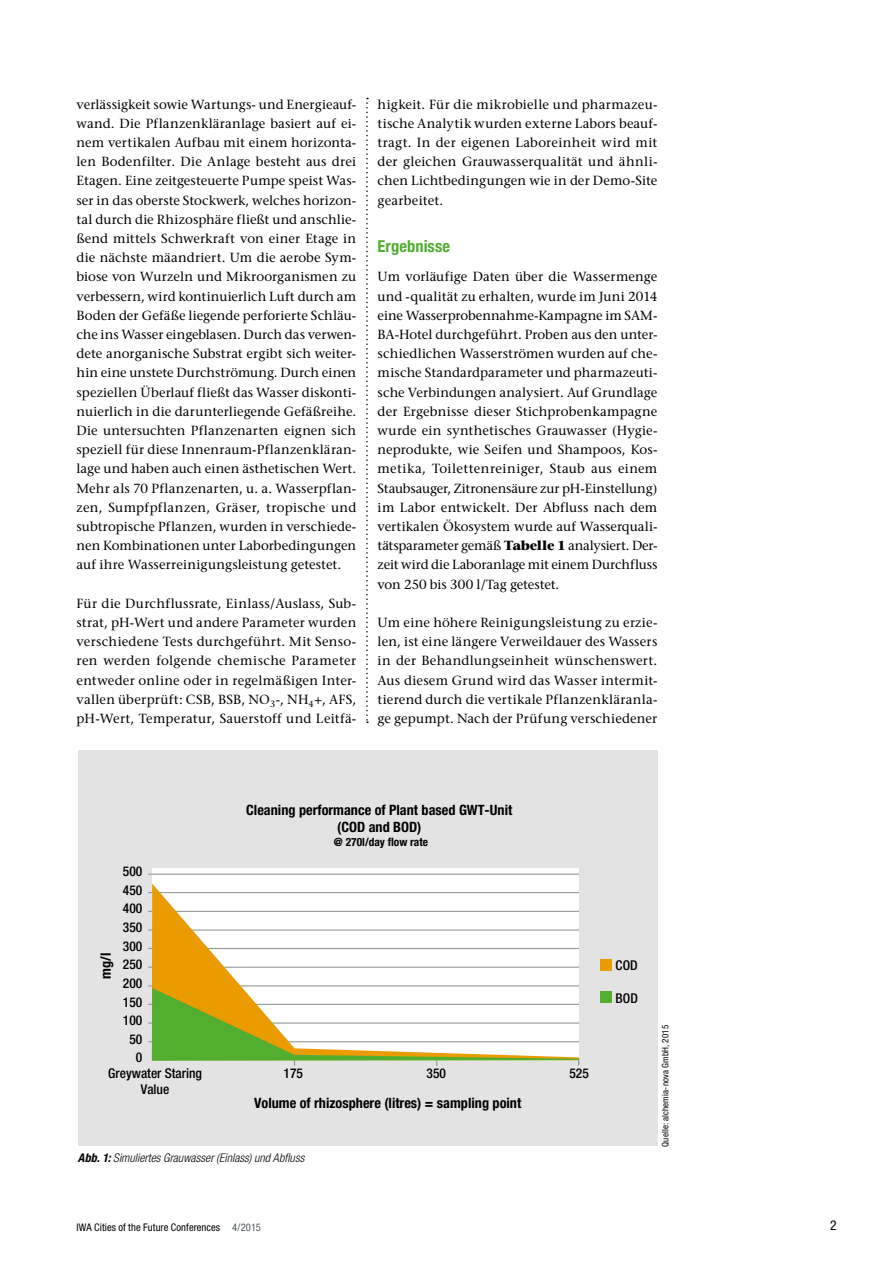
<style>
.page{position:relative;width:893px;height:1263px;background:#fff}
.page>*{position:absolute;margin:0;border:0;box-sizing:border-box;transform-origin:0 0}
.t1{font:700 condensed 16.5px "Helvetica Neue LT Std";color:#51ae30}
.t2{font:700 condensed 14.25px/17.1px "Helvetica Neue LT Std";color:#000;text-align:center}
.t3{font:500 condensed 13.5px/18.6px "Helvetica Neue LT Std";color:#000;text-align:right}
.t4{font:condensed 13.5px "Helvetica Neue LT Std";color:#000}
.t5{font:13.2px/19.2px "Stone Serif";letter-spacing:.01em;color:#000;text-align:justify}
.t6{font:italic 300 condensed 12px "Helvetica Neue LT Std";letter-spacing:.005em;color:#000}
.t7{font:700 condensed 11.4px "Helvetica Neue LT Std";color:#000}
.t8{font:condensed 10.5px "Helvetica Neue LT Std";letter-spacing:.01em;color:#000}
.t9{font:condensed 9px "Helvetica Neue LT Std";letter-spacing:.015em;color:#000}
.s1{font-weight:700}
.s2{color:#4b555a}
</style>
<div class="page">
<svg style="left:366px;top:98px;width:2px;height:625px"></svg>
<div style="left:78px;top:750px;width:579px;height:396px;background:#e3e3e3"></div>
<div style="left:152px;top:868px;width:427px;height:193px;background:#fff"></div>
<hr style="left:152px;top:874px;width:427px;height:1px;background:#989898">
<svg style="left:152px;top:883px;width:427px;height:102px"></svg>
<svg style="left:148px;top:985px;width:431px;height:81px"></svg>
<div style="left:600px;top:959px;width:11px;height:11px;background:#e99b00"></div>
<div style="left:600px;top:992px;width:11px;height:11px;background:#53ae30"></div>
<p class="t5" style="left:77px;top:94px;width:281px">verlässigkeit sowie Wartungs- und Energieauf&shy;wand. Die Pflanzenkläranlage basiert auf ei&shy;nem vertikalen Aufbau mit einem horizonta&shy;len Bodenfilter. Die Anlage besteht aus drei Etagen. Eine zeitgesteuerte Pumpe speist Was&shy;ser in das oberste Stockwerk, welches horizon&shy;tal durch die Rhizosphäre fließt und anschlie&shy;ßend mittels Schwerkraft von einer Etage in die nächste mäandriert. Um die aerobe Sym&shy;biose von Wurzeln und Mikroorganismen zu verbessern, wird kontinuierlich Luft durch am Boden der Gefäße liegende perforierte Schläu&shy;che ins Wasser eingeblasen. Durch das verwen&shy;dete anorganische Substrat ergibt sich weiter&shy;hin eine unstete Durchströmung. Durch einen speziellen Überlauf fließt das Wasser diskonti&shy;nuierlich in die darunterliegende Gefäßreihe.<br>Die untersuchten Pflanzenarten eignen sich speziell für diese Innenraum-Pflanzenkläran&shy;lage und haben auch einen ästhetischen Wert.<br>Mehr als 70 Pflanzenarten, u. a. Wasserpflan&shy;zen, Sumpfpflanzen, Gräser, tropische und subtropische Pflanzen, wurden in verschiede&shy;nen Kombinationen unter Laborbedingungen auf ihre Wasserreinigungsleistung getestet.</p>
<p class="t5" style="left:77px;top:593px;width:281px">Für die Durchflussrate, Einlass/Auslass, Sub&shy;strat, pH-Wert und andere Parameter wurden verschiedene Tests durchgeführt. Mit Senso&shy;ren werden folgende chemische Parameter entweder online oder in regelmäßigen Inter&shy;vallen überprüft: CSB, BSB, NO<sub>3</sub>-, NH<sub>4</sub>+, AFS, pH-Wert, Temperatur, Sauerstoff und Leitfä-</p>
<p class="t5" style="left:378px;top:94px;width:281px">higkeit. Für die mikrobielle und pharmazeu&shy;tische Analytik wurden externe Labors beauf&shy;tragt. In der eigenen Laboreinheit wird mit der gleichen Grauwasserqualität und ähnli&shy;chen Lichtbedingungen wie in der Demo-Site gearbeitet.</p>
<p class="t1" style="left:378px;top:236px;width:74px">Ergebnisse</p>
<p class="t5" style="left:378px;top:267px;width:281px">Um vorläufige Daten über die Wassermenge und -qualität zu erhalten, wurde im Juni 2014 eine Wasserprobennahme-Kampagne im SAM-BA-Hotel durchgeführt. Proben aus den unter&shy;schiedlichen Wasserströmen wurden auf che&shy;mische Standardparameter und pharmazeuti&shy;sche Verbindungen analysiert. Auf Grundlage der Ergebnisse dieser Stichprobenkampagne wurde ein synthetisches Grauwasser (Hygie&shy;neprodukte, wie Seifen und Shampoos, Kos&shy;metika, Toilettenreiniger, Staub aus einem Staubsauger, Zitronensäure zur pH-Einstellung) im Labor entwickelt. Der Abfluss nach dem vertikalen Ökosystem wurde auf Wasserquali&shy;tätsparameter gemäß <span class="s1">Tabelle 1</span> analysiert. Der&shy;zeit wird die Laboranlage mit einem Durchfluss von 250 bis 300 l/Tag getestet.</p>
<p class="t5" style="left:378px;top:613px;width:281px">Um eine höhere Reinigungsleistung zu erzie&shy;len, ist eine längere Verweildauer des Wassers in der Behandlungseinheit wünschenswert.<br>Aus diesem Grund wird das Wasser intermit&shy;tierend durch die vertikale Pflanzenkläranla&shy;ge gepumpt. Nach der Prüfung verschiedener</p>
<p class="t2" style="left:97px;top:979px;width:28px;rotate:-90deg">mg/l</p>
<p class="t3" style="left:123px;top:862px;width:21px">500<br>450<br>400<br>350<br>300<br>250<br>200<br>150<br>100<br>50<br>0</p>
<p class="t2" style="left:246px;top:801px;width:268px">Cleaning performance of Plant based GWT-Unit (COD and BOD)</p>
<p class="t7" style="left:334px;top:835px;width:96px">@ 270l/day flow rate</p>
<p class="t3" style="left:108px;top:1065px;width:95px;line-height:16.2px;text-align:center">Greywater Staring<br>Value</p>
<p class="t3" style="left:284px;top:1064px;width:21px">175</p>
<p class="t3" style="left:427px;top:1064px;width:21px">350</p>
<p class="t3" style="left:569px;top:1064px;width:21px">525</p>
<p class="t2" style="left:254px;top:1094px;width:269px">Volume of rhizosphere (litres) = sampling point</p>
<p class="t6" style="left:78px;top:1150px;width:228px"><span class="s1">Abb. 1:</span> Simuliertes Grauwasser (Einlass) und Abfluss</p>
<p class="t3" style="left:616px;top:956px;width:24px">COD</p>
<p class="t3" style="left:616px;top:988px;width:24px">BOD</p>
<p class="t9" style="left:660px;top:1147px;width:123px;rotate:-90deg">Quelle: alchemia-nova GmbH, 2015</p>
<p class="t8" style="left:77px;top:1221px;width:186px">IWA Cities of the Future Conferences <span class="s2">4/2015</span></p>
<p class="t4" style="left:830px;top:1218px;width:8px">2</p>
</div>
